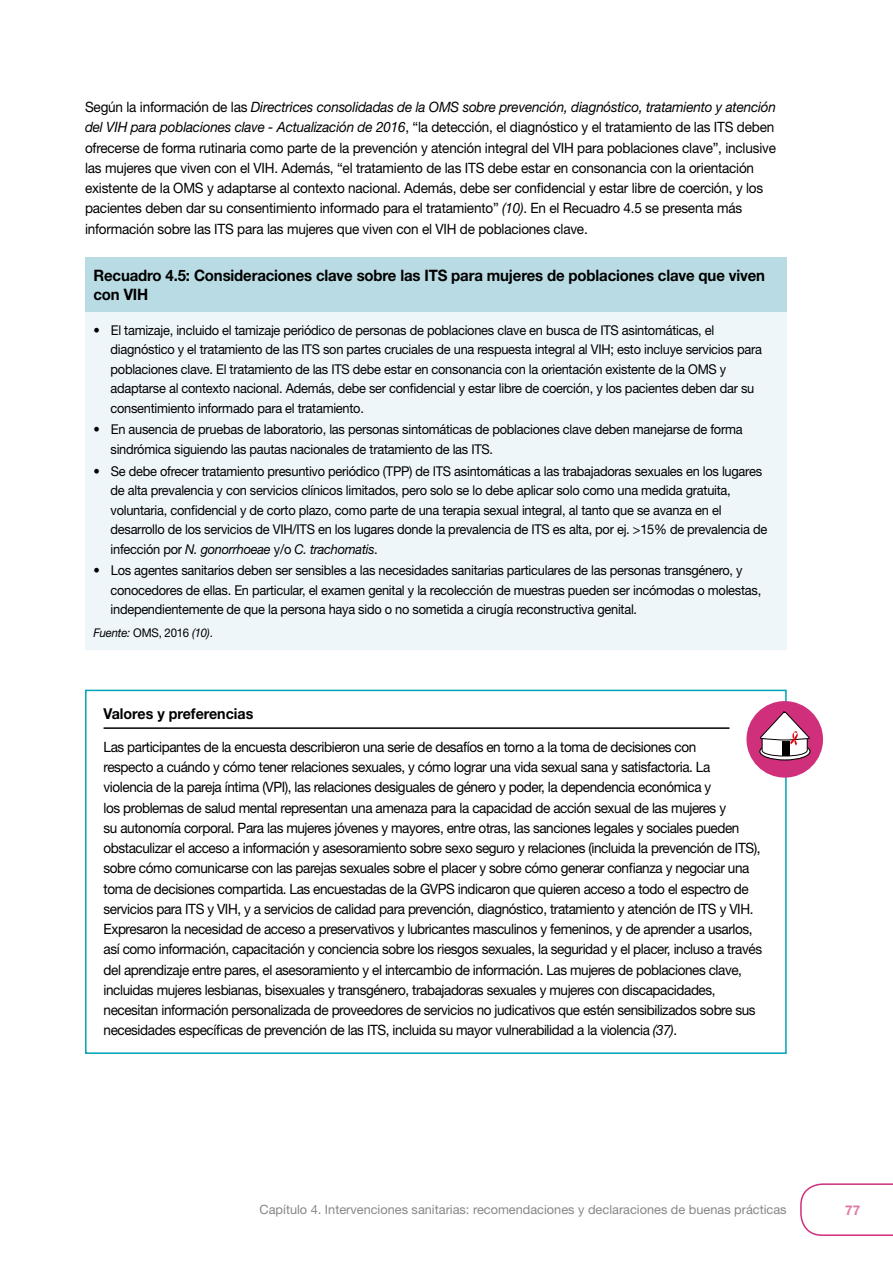
<style>
.page{position:relative;width:893px;height:1263px;background:#fff}
.page>*{position:absolute;margin:0;border:0;box-sizing:border-box;transform-origin:0 0}
.box_title{font:700 15.75px/18.9px "Helvetica Neue LT Std";letter-spacing:-.01em;color:#000;scale:.95 1}
.Values_and___title{font:700 15px "Helvetica Neue LT Std";color:#000;scale:.95 1}
.values_and_preferenc{font:14.25px/20.2px "Helvetica Neue LT Std";letter-spacing:-.03em;color:#000;scale:.95 1}
.body{font:14.25px/20.2px "Helvetica Neue LT Std";letter-spacing:-.015em;color:#000;scale:.95 1}
.t1{font:13.5px/19.5px "Helvetica Neue LT Std";letter-spacing:-.02em;color:#000;scale:.95 1}
.t2{font:700 13.5px "Helvetica Neue LT Std";color:#dd79a4}
.running_footer_recto{font:12.75px "Helvetica Neue LT Std";color:#878787}
.source{font:italic 12px "Helvetica Neue LT Std";letter-spacing:-.02em;color:#000;scale:.95 1}
.s1{font-style:italic}
.s2{font-style:normal}
</style>
<div class="page">
<svg style="left:800px;top:1183px;width:93px;height:53px"></svg>
<div style="left:85px;top:257px;width:702px;height:55px;background:#b9dbe3"></div>
<div style="left:85px;top:312px;width:702px;height:338px;background:#eff6f9"></div>
<hr style="left:104px;top:727px;width:625px;height:2px;background:#000">
<div style="left:85px;top:690px;width:702px;height:364px;border:2px solid #00a3b7"></div>
<div style="left:746px;top:701px;width:77px;height:77px;background:#d02f7c;border-radius:50%"></div>
<svg style="left:759px;top:742px;width:51px;height:18px"></svg>
<svg style="left:760px;top:711px;width:50px;height:47px"></svg>
<div style="left:782px;top:742px;width:7px;height:14px;background:#000"></div>
<p class="body" style="left:85px;top:97px;width:729px">Según la información de las <span class="s1">Directrices consolidadas de la OMS sobre prevención, diagnóstico, tratamiento y atención del VIH para poblaciones clave - Actualización de 2016</span>, “la detección, el diagnóstico y el tratamiento de las ITS deben ofrecerse de forma rutinaria como parte de la prevención y atención integral del VIH para poblaciones clave”, inclusive las mujeres que viven con el VIH. Además, “el tratamiento de las ITS debe estar en consonancia con la orientación existente de la OMS y adaptarse al contexto nacional. Además, debe ser confidencial y estar libre de coerción, y los pacientes deben dar su consentimiento informado para el tratamiento” <span class="s1">(10)</span>. En el Recuadro 4.5 se presenta más información sobre las ITS para las mujeres que viven con el VIH de poblaciones clave.</p>
<p class="box_title" style="left:94px;top:265px;width:708px">Recuadro 4.5: Consideraciones clave sobre las ITS para mujeres de poblaciones clave que viven con VIH</p>
<p class="t1" style="left:111px;top:320px;width:687px;text-indent:-17px">• El tamizaje, incluido el tamizaje periódico de personas de poblaciones clave en busca de ITS asintomáticas, el diagnóstico y el tratamiento de las ITS son partes cruciales de una respuesta integral al VIH; esto incluye servicios para poblaciones clave. El tratamiento de las ITS debe estar en consonancia con la orientación existente de la OMS y adaptarse al contexto nacional. Además, debe ser confidencial y estar libre de coerción, y los pacientes deben dar su consentimiento informado para el tratamiento.</p>
<p class="t1" style="left:111px;top:420px;width:667px;text-indent:-17px">• En ausencia de pruebas de laboratorio, las personas sintomáticas de poblaciones clave deben manejarse de forma sindrómica siguiendo las pautas nacionales de tratamiento de las ITS.</p>
<p class="t1" style="left:111px;top:461px;width:693px;text-indent:-17px">• Se debe ofrecer tratamiento presuntivo periódico (TPP) de ITS asintomáticas a las trabajadoras sexuales en los lugares de alta prevalencia y con servicios clínicos limitados, pero solo se lo debe aplicar solo como una medida gratuita, voluntaria, confidencial y de corto plazo, como parte de una terapia sexual integral, al tanto que se avanza en el desarrollo de los servicios de VIH/ITS en los lugares donde la prevalencia de ITS es alta, por ej. &gt;15% de prevalencia de infección por <span class="s1">N. gonorrhoeae</span> y/o <span class="s1">C. trachomatis</span>.</p>
<p class="t1" style="left:111px;top:560px;width:686px;text-indent:-17px">• Los agentes sanitarios deben ser sensibles a las necesidades sanitarias particulares de las personas transgénero, y conocedores de ellas. En particular, el examen genital y la recolección de muestras pueden ser incómodas o molestas, independientemente de que la persona haya sido o no sometida a cirugía reconstructiva genital.</p>
<p class="source" style="left:94px;top:626px;width:127px">Fuente: <span class="s2">OMS, 2016</span> (10)<span class="s2">.</span></p>
<p class="Values_and___title" style="left:104px;top:704px;width:159px">Valores y preferencias</p>
<p class="values_and_preferenc" style="left:104px;top:736px;width:695px">Las participantes de la encuesta describieron una serie de desafíos en torno a la toma de decisiones con<br>respecto a cuándo y cómo tener relaciones sexuales, y cómo lograr una vida sexual sana y satisfactoria. La violencia de la pareja íntima (VPI), las relaciones desiguales de género y poder, la dependencia económica y<br>los problemas de salud mental representan una amenaza para la capacidad de acción sexual de las mujeres y<br>su autonomía corporal. Para las mujeres jóvenes y mayores, entre otras, las sanciones legales y sociales pueden obstaculizar el acceso a información y asesoramiento sobre sexo seguro y relaciones (incluida la prevención de ITS), sobre cómo comunicarse con las parejas sexuales sobre el placer y sobre cómo generar confianza y negociar una toma de decisiones compartida. Las encuestadas de la GVPS indicaron que quieren acceso a todo el espectro de servicios para ITS y VIH, y a servicios de calidad para prevención, diagnóstico, tratamiento y atención de ITS y VIH.<br>Expresaron la necesidad de acceso a preservativos y lubricantes masculinos y femeninos, y de aprender a usarlos, así como información, capacitación y conciencia sobre los riesgos sexuales, la seguridad y el placer, incluso a través del aprendizaje entre pares, el asesoramiento y el intercambio de información. Las mujeres de poblaciones clave, incluidas mujeres lesbianas, bisexuales y transgénero, trabajadoras sexuales y mujeres con discapacidades, necesitan información personalizada de proveedores de servicios no judicativos que estén sensibilizados sobre sus necesidades específicas de prevención de las ITS, incluida su mayor vulnerabilidad a la violencia <span class="s1">(37)</span>.</p>
<p class="running_footer_recto" style="left:260px;top:1202px;width:529px">Capítulo 4. Intervenciones sanitarias: recomendaciones y declaraciones de buenas prácticas</p>
<p class="t2" style="left:845px;top:1201px;width:17px">77</p>
</div>
